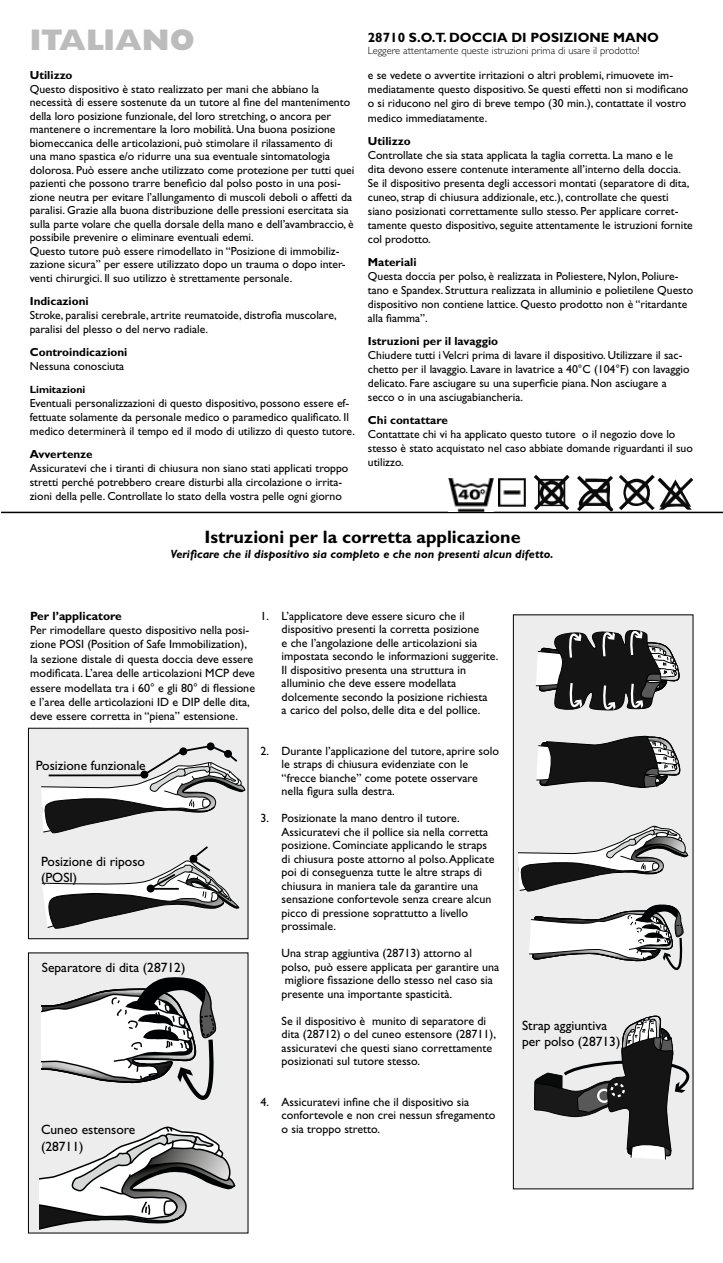
<style>
.page{position:relative;width:723px;height:1263px;background:#fff}
.page>*{position:absolute;margin:0;border:0;box-sizing:border-box;transform-origin:0 0}
.t1{font:800 30px "Gill Sans Std";color:#bcbcbc}
.t2{font:700 18px "Gill Sans Std";color:#000}
.t3{font:13.5px/16.2px "Gill Sans Std";color:#000}
.t4{font:700 13.5px "Gill Sans Std";color:#000}
.t5{font:12.3px "Gill Sans Std";color:#010203}
.t6{font:12px/13.5px "Gill Sans Std";color:#000}
.t7{font:italic 700 12px "Gill Sans Std";color:#000}
.t8{font:700 12px "Gill Sans Std";color:#000}
.t9{font:11.7px/14.1px "Gill Sans Std";color:#000}
.t10{font:700 11.7px "Gill Sans Std";color:#000}
.t11{font:300 10.5px "Gill Sans Std";color:#000}
.t12{font:700 10.5px "Gill Sans Std";color:#000}
</style>
<div class="page">
<hr style="left:1px;top:512px;width:722px;height:1px;background:#000">
<img style="left:619px;top:474px;width:35px;height:36px">
<img style="left:577px;top:475px;width:36px;height:37px">
<img style="left:534px;top:474px;width:35px;height:36px">
<img style="left:657px;top:478px;width:36px;height:32px">
<img style="left:498px;top:478px;width:28px;height:28px">
<img style="left:449px;top:478px;width:45px;height:34px">
<div style="left:513px;top:615px;width:180px;height:574px;background:#ededed"></div>
<div style="left:513px;top:615px;width:180px;height:574px;border:1px solid #000"></div>
<div style="left:28px;top:953px;width:220px;height:280px;background:#ededed"></div>
<div style="left:28px;top:953px;width:220px;height:280px;border:1px solid #000"></div>
<div style="left:28px;top:728px;width:220px;height:211px;background:#ededed"></div>
<div style="left:28px;top:728px;width:220px;height:211px;border:1px solid #000"></div>
<div style="left:207px;top:742px;width:8px;height:8px;border:2px solid #010203;border-radius:50%"></div>
<svg style="left:41px;top:743px;width:205px;height:91px"></svg>
<div style="left:179px;top:747px;width:8px;height:8px;border:2px solid #010203;border-radius:50%"></div>
<div style="left:141px;top:771px;width:6px;height:7px;background:#010203;border-radius:50%"></div>
<div style="left:140px;top:771px;width:8px;height:7px;border:2px solid #010203;border-radius:50%"></div>
<svg style="left:41px;top:846px;width:199px;height:83px"></svg>
<div style="left:147px;top:884px;width:8px;height:8px;border:2px solid #010203;border-radius:50%"></div>
<svg style="left:536px;top:735px;width:144px;height:53px"></svg>
<svg style="left:535px;top:630px;width:145px;height:81px"></svg>
<svg style="left:518px;top:826px;width:171px;height:66px"></svg>
<svg style="left:529px;top:904px;width:155px;height:66px"></svg>
<svg style="left:42px;top:977px;width:175px;height:123px"></svg>
<svg style="left:40px;top:1126px;width:197px;height:108px"></svg>
<svg style="left:534px;top:993px;width:160px;height:168px"></svg>
<div style="left:610px;top:1083px;width:15px;height:14px;border:2px dashed #fff;border-radius:50%"></div>
<h1 class="t1" style="left:30px;top:23px;width:166px">ITALIANO</h1>
<p class="t10" style="left:30px;top:69px;width:44px">Utilizzo</p>
<p class="t9" style="left:30px;top:82px;width:326px;line-height:13.5px">Questo dispositivo è stato realizzato per mani che abbiano la necessità di essere sostenute da un tutore al fine del mantenimento della loro posizione funzionale, del loro stretching, o ancora per mantenere o incrementare la loro mobilità. Una buona posizione biomeccanica delle articolazioni, può stimolare il rilassamento di<br>una mano spastica e/o ridurre una sua eventuale sintomatologia dolorosa. Può essere anche utilizzato come protezione per tutti quei pazienti che possono trarre beneficio dal polso posto in una posi&shy;zione neutra per evitare l’allungamento di muscoli deboli o affetti da paralisi. Grazie alla buona distribuzione delle pressioni esercitata sia sulla parte volare che quella dorsale della mano e dell’avambraccio, è possibile prevenire o eliminare eventuali edemi.<br>Questo tutore può essere rimodellato in “Posizione di immobiliz&shy;zazione sicura” per essere utilizzato dopo un trauma o dopo inter&shy;venti chirurgici. Il suo utilizzo è strettamente personale.</p>
<p class="t10" style="left:30px;top:294px;width:60px">Indicazioni</p>
<p class="t9" style="left:30px;top:308px;width:308px">Stroke, paralisi cerebrale, artrite reumatoide, distrofia muscolare, paralisi del plesso o del nervo radiale.</p>
<p class="t10" style="left:30px;top:345px;width:99px">Controindicazioni</p>
<p class="t9" style="left:30px;top:359px;width:96px">Nessuna conosciuta</p>
<p class="t12" style="left:30px;top:383px;width:57px">Limitazioni</p>
<p class="t9" style="left:30px;top:396px;width:327px">Eventuali personalizzazioni di questo dispositivo, possono essere ef&shy;fettuate solamente da personale medico o paramedico qualificato. Il medico determinerà il tempo ed il modo di utilizzo di questo tutore.</p>
<p class="t10" style="left:30px;top:447px;width:64px">Avvertenze</p>
<p class="t9" style="left:30px;top:461px;width:320px">Assicuratevi che i tiranti di chiusura non siano stati applicati troppo stretti perché potrebbero creare disturbi alla circolazione o irrita&shy;zioni della pelle. Controllate lo stato della vostra pelle ogni giorno</p>
<p class="t4" style="left:368px;top:29px;width:293px">28710 S.O.T. DOCCIA DI POSIZIONE MANO</p>
<p class="t11" style="left:368px;top:45px;width:273px">Leggere attentamente queste istruzioni prima di usare il prodotto!</p>
<p class="t9" style="left:368px;top:68px;width:322px">e se vedete o avvertite irritazioni o altri problemi, rimuovete im&shy;mediatamente questo dispositivo. Se questi effetti non si modificano o si riducono nel giro di breve tempo (30 min.), contattate il vostro medico immediatamente.</p>
<p class="t10" style="left:368px;top:134px;width:44px">Utilizzo</p>
<p class="t9" style="left:368px;top:148px;width:326px">Controllate che sia stata applicata la taglia corretta. La mano e le dita devono essere contenute interamente all’interno della doccia.<br>Se il dispositivo presenta degli accessori montati (separatore di dita, cuneo, strap di chiusura addizionale, etc.), controllate che questi siano posizionati correttamente sullo stesso. Per applicare corret&shy;tamente questo dispositivo, seguite attentamente le istruzioni fornite col prodotto.</p>
<p class="t10" style="left:368px;top:255px;width:50px">Materiali</p>
<p class="t9" style="left:368px;top:269px;width:327px">Questa doccia per polso, è realizzata in Poliestere, Nylon, Poliure&shy;tano e Spandex. Struttura realizzata in alluminio e polietilene Questo dispositivo non contiene lattice. Questo prodotto non è “ritardante alla fiamma”.</p>
<p class="t10" style="left:368px;top:334px;width:132px">Istruzioni per il lavaggio</p>
<p class="t9" style="left:368px;top:348px;width:323px">Chiudere tutti i Velcri prima di lavare il dispositivo. Utilizzare il sac&shy;chetto per il lavaggio. Lavare in lavatrice a 40°C (104°F) con lavaggio delicato. Fare asciugare su una superficie piana. Non asciugare a secco o in una asciugabiancheria.</p>
<p class="t10" style="left:368px;top:413px;width:82px">Chi contattare</p>
<p class="t9" style="left:368px;top:427px;width:326px">Contattate chi vi ha applicato questo tutore o il negozio dove lo stesso è stato acquistato nel caso abbiate domande riguardanti il suo utilizzo.</p>
<p class="t5" style="left:589px;top:153px;width:76px;rotate:90deg">Rehabposition</p>
<p class="t5" style="left:677px;top:157px;width:63px;rotate:90deg">Viloposition</p>
<h2 class="t2" style="left:204px;top:526px;width:318px">Istruzioni per la corretta applicazione</h2>
<p class="t7" style="left:170px;top:547px;width:385px">Verificare che il dispositivo sia completo e che non presenti alcun difetto.</p>
<p class="t8" style="left:30px;top:608px;width:93px">Per l’applicatore</p>
<p class="t6" style="left:30px;top:623px;width:226px;line-height:14.4px">Per rimodellare questo dispositivo nella posi&shy;zione POSI (Position of Safe Immobilization), la sezione distale di questa doccia deve essere modificata. L’area delle articolazioni MCP deve essere modellata tra i 60° e gli 80° di flessione e l’area delle articolazioni ID e DIP delle dita, deve essere corretta in “piena” estensione.</p>
<p class="t6" style="left:282px;top:609px;width:218px;text-indent:-21px">1. L’applicatore deve essere sicuro che il dispositivo presenti la corretta posizione<br>e che l’angolazione delle articolazioni sia impostata secondo le informazioni suggerite.<br>Il dispositivo presenta una struttura in alluminio che deve essere modellata dolcemente secondo la posizione richiesta<br>a carico del polso, delle dita e del pollice.</p>
<p class="t6" style="left:282px;top:744px;width:219px;text-indent:-21px">2. Durante l’applicazione del tutore, aprire solo le straps di chiusura evidenziate con le “frecce bianche” come potete osservare nella figura sulla destra.</p>
<p class="t6" style="left:282px;top:812px;width:214px;text-indent:-21px">3. Posizionate la mano dentro il tutore.<br>Assicuratevi che il pollice sia nella corretta posizione. Cominciate applicando le straps di chiusura poste attorno al polso. Applicate poi di conseguenza tutte le altre straps di chiusura in maniera tale da garantire una sensazione confortevole senza creare alcun picco di pressione soprattutto a livello prossimale.</p>
<p class="t6" style="left:282px;top:947px;width:219px">Una strap aggiuntiva (28713) attorno al polso, può essere applicata per garantire una migliore fissazione dello stesso nel caso sia presente una importante spasticità.</p>
<p class="t6" style="left:282px;top:1014px;width:216px">Se il dispositivo è munito di separatore di dita (28712) o del cuneo estensore (28711), assicuratevi che questi siano correttamente posizionati sul tutore stesso.</p>
<p class="t6" style="left:282px;top:1095px;width:215px;text-indent:-21px">4. Assicuratevi infine che il dispositivo sia confortevole e non crei nessun sfregamento o sia troppo stretto.</p>
<p class="t3" style="left:36px;top:757px;width:112px">Posizione funzionale</p>
<p class="t3" style="left:41px;top:853px;width:105px">Posizione di riposo (POSI)</p>
<p class="t3" style="left:42px;top:959px;width:145px">Separatore di dita (28712)</p>
<p class="t3" style="left:41px;top:1122px;width:96px">Cuneo estensore (28711)</p>
<p class="t3" style="left:522px;top:1017px;width:100px">Strap aggiuntiva per polso (28713)</p>
</div>
